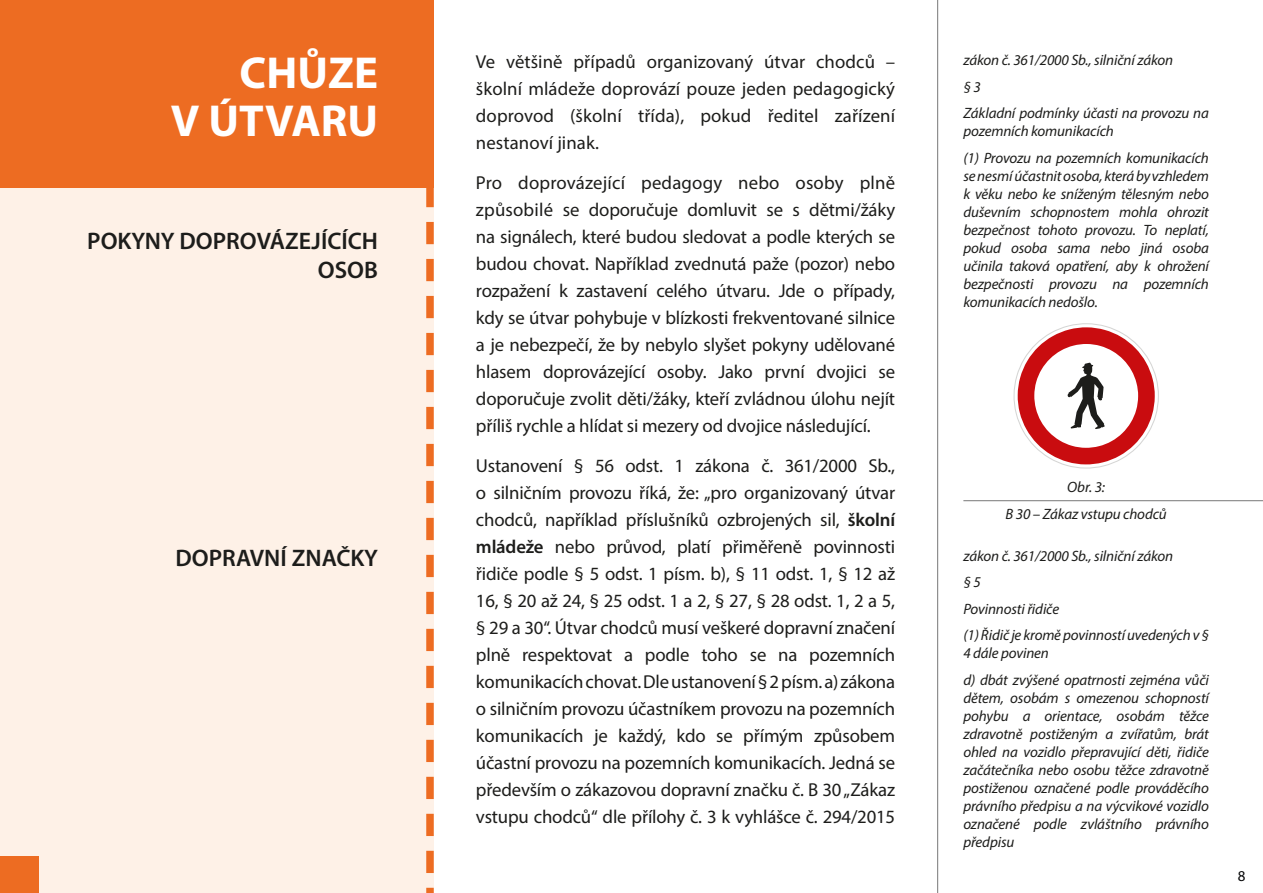
<style>
.page{position:relative;width:1263px;height:893px;background:#fff}
.page>*{position:absolute;margin:0;border:0;box-sizing:border-box;transform-origin:0 0}
.t1{font:700 45px/48px "Myriad Pro";color:#fff;text-align:right}
.t2{font:600 24px/28.8px "Myriad Pro";color:#1d1d1b;text-align:right}
.t3{font:18.75px/27px "Myriad Pro";letter-spacing:-.01em;color:#1d1d1b;text-align:justify}
.t4{font:italic 15px/18px "Myriad Pro";letter-spacing:-.01em;color:#1d1d1b}
.t5{font:15px "Myriad Pro";color:#020304}
.s1{font-weight:600}
</style>
<div class="page">
<hr style="left:937px;top:0;width:1px;height:893px;background:#787878">
<div style="left:0;top:0;width:434px;height:893px;background:#fef1e7"></div>
<svg style="left:426px;top:187px;width:8px;height:706px"></svg>
<div style="left:0;top:856px;width:38px;height:37px;background:#ed6c22"></div>
<svg style="left:1013px;top:323px;width:146px;height:146px"></svg>
<hr style="left:963px;top:500px;width:300px;height:1px;background:#787878">
<div style="left:0;top:0;width:434px;height:187px;background:#ed6c22"></div>
<hr style="left:1262px;top:856px;width:1px;height:37px;background:#ed6c22">
<p class="t1" style="left:171px;top:47px;width:209px">CHŮZE<br>V ÚTVARU</p>
<p class="t3" style="left:476px;top:48px;width:421px">Ve většině případů organizovaný útvar chodců – školní mládeže doprovází pouze jeden pedagogický doprovod (školní třída), pokud ředitel zařízení nestanoví jinak.</p>
<p class="t3" style="left:476px;top:169px;width:421px">Pro doprovázející pedagogy nebo osoby plně způsobilé se doporučuje domluvit se s dětmi/žáky na signálech, které budou sledovat a podle kterých se budou chovat. Například zvednutá paže (pozor) nebo rozpažení k zastavení celého útvaru. Jde o případy, kdy se útvar pohybuje v blízkosti frekventované silnice a je nebezpečí, že by nebylo slyšet pokyny udělované hlasem doprovázející osoby. Jako první dvojici se doporučuje zvolit děti/žáky, kteří zvládnou úlohu nejít příliš rychle a hlídat si mezery od dvojice následující.</p>
<p class="t3" style="left:476px;top:451px;width:421px">Ustanovení § 56 odst. 1 zákona č. 361/2000 Sb., o silničním provozu říká, že: „pro organizovaný útvar chodců, například příslušníků ozbrojených sil, <span class="s1">školní mládeže</span> nebo průvod, platí přiměřeně povinnosti řidiče podle § 5 odst. 1 písm. b), § 11 odst. 1, § 12 až 16, § 20 až 24, § 25 odst. 1 a 2, § 27, § 28 odst. 1, 2 a 5, § 29 a 30“. Útvar chodců musí veškeré dopravní značení plně respektovat a podle toho se na pozemních komunikacích chovat. Dle ustanovení § 2 písm. a) zákona o silničním provozu účastníkem provozu na pozemních komunikacích je každý, kdo se přímým způsobem účastní provozu na pozemních komunikacích. Jedná se především o zákazovou dopravní značku č. B 30 „Zákaz vstupu chodců“ dle přílohy č. 3 k vyhlášce č. 294/2015</p>
<p class="t4" style="left:963px;top:51px;width:211px">zákon č. 361/2000 Sb., silniční zákon</p>
<p class="t4" style="left:963px;top:77px;width:19px">§ 3</p>
<p class="t4" style="left:963px;top:104px;width:247px">Základní podmínky účasti na provozu na pozemních komunikacích</p>
<p class="t4" style="left:963px;top:148px;width:247px;text-align:justify">(1) Provozu na pozemních komunikacích se nesmí účastnit osoba, která by vzhledem k věku nebo ke sníženým tělesným nebo duševním schopnostem mohla ohrozit bezpečnost tohoto provozu. To neplatí, pokud osoba sama nebo jiná osoba učinila taková opatření, aby k ohrožení bezpečnosti provozu na pozemních komunikacích nedošlo.</p>
<p class="t2" style="left:87px;top:226px;width:292px">POKYNY DOPROVÁZEJÍCÍCH<br>OSOB</p>
<p class="t4" style="left:1067px;top:478px;width:39px">Obr. 3:</p>
<p class="t4" style="left:1005px;top:505px;width:163px">B 30 – Zákaz vstupu chodců</p>
<p class="t2" style="left:175px;top:543px;width:204px">DOPRAVNÍ ZNAČKY</p>
<p class="t4" style="left:963px;top:546px;width:211px">zákon č. 361/2000 Sb., silniční zákon</p>
<p class="t4" style="left:963px;top:573px;width:19px">§ 5</p>
<p class="t4" style="left:963px;top:599px;width:97px">Povinnosti řidiče</p>
<p class="t4" style="left:963px;top:626px;width:247px">(1) Řidič je kromě povinností uvedených v §<br>4 dále povinen</p>
<p class="t4" style="left:963px;top:670px;width:247px;text-align:justify">d) dbát zvýšené opatrnosti zejména vůči dětem, osobám s omezenou schopností pohybu a orientace, osobám těžce zdravotně postiženým a zvířatům, brát ohled na vozidlo přepravující děti, řidiče začátečníka nebo osobu těžce zdravotně postiženou označené podle prováděcího právního předpisu a na výcvikové vozidlo označené podle zvláštního právního předpisu</p>
<p class="t5" style="left:1238px;top:866px;width:9px">8</p>
</div>
